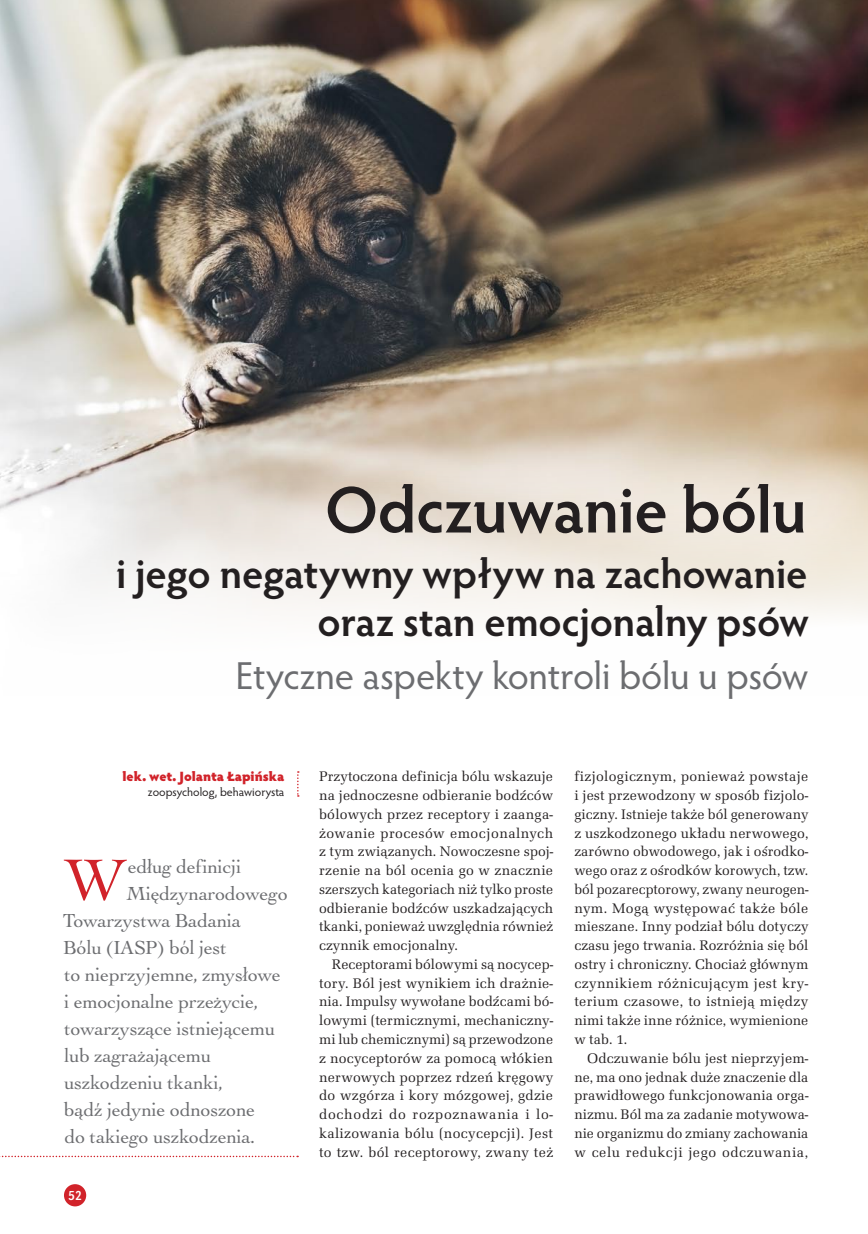
<style>
.page{position:relative;width:868px;height:1234px;background:#fff}
.page>*{position:absolute;margin:0;border:0;box-sizing:border-box;transform-origin:0 0}
.t1{font:600 66px "Hypatia Sans Pro";color:#231f20}
.t2{font:60.15px "Cochin URWDCE Rom";color:#d1232a}
.t3{font:600 42px/48px "Hypatia Sans Pro";letter-spacing:-.015em;color:#231f20;text-align:right}
.t4{font:39px "Hypatia Sans Pro";letter-spacing:-.01em;color:#6c6d70}
.t5{font:19.5px "Cochin URWDCE Rom";color:#6c6d70}
.t6{font:14.25px/18.8px "URW Latino TCE";letter-spacing:.005em;color:#231f20;text-align:justify}
.t7{font:900 13.5px "Hypatia Sans Pro";letter-spacing:-.005em;color:#d1232a}
.t8{font:13.5px "URW Grotesk TCE Reg Ext Nar";color:#fff}
.t9{font:12px "Hypatia Sans Pro";color:#231f20}
</style>
<div class="page">
<div style="left:64px;top:1183px;width:22px;height:23px;background:#d1232a;border-radius:50%"></div>
<img style="left:0;top:0;width:867px;height:616px">
<svg style="left:2px;top:1155px;width:296px;height:1px"></svg>
<svg style="left:297px;top:771px;width:2px;height:25px"></svg>
<h1 class="t1" style="left:325px;top:464px;width:483px">Odczuwanie bólu</h1>
<h3 class="t3" style="left:116px;top:547px;width:694px">i jego negatywny wpływ na zachowanie oraz stan emocjonalny psów</h3>
<h3 class="t4" style="left:235px;top:649px;width:574px">Etyczne aspekty kontroli bólu u psów</h3>
<p class="t7" style="left:122px;top:766px;width:163px">lek. wet. Jolanta Łapińska</p>
<p class="t9" style="left:148px;top:783px;width:138px">zoopsycholog, behawiorysta</p>
<h2 class="t2" style="left:63px;top:839px;width:65px">W</h2>
<h3 class="t5" style="left:128px;top:853px;width:115px">edług definicji</h3>
<h3 class="t5" style="left:126px;top:880px;width:163px">Międzynarodowego</h3>
<h3 class="t5" style="left:63px;top:907px;width:179px">Towarzystwa Badania</h3>
<h3 class="t5" style="left:63px;top:934px;width:165px">Bólu (IASP) ból jest</h3>
<h3 class="t5" style="left:64px;top:961px;width:217px">to nieprzyjemne, zmysłowe</h3>
<h3 class="t5" style="left:64px;top:988px;width:195px">i emocjonalne przeżycie,</h3>
<h3 class="t5" style="left:64px;top:1015px;width:212px">towarzyszące istniejącemu</h3>
<h3 class="t5" style="left:64px;top:1042px;width:148px">lub zagrażającemu</h3>
<h3 class="t5" style="left:64px;top:1069px;width:160px">uszkodzeniu tkanki,</h3>
<h3 class="t5" style="left:64px;top:1096px;width:192px">bądź jedynie odnoszone</h3>
<h3 class="t5" style="left:64px;top:1123px;width:192px">do takiego uszkodzenia.</h3>
<p class="t8" style="left:68px;top:1187px;width:15px">52</p>
<p class="t6" style="left:319px;top:767px;width:236px">Przytoczona definicja bólu wskazuje na jednoczesne odbieranie bodźców bólowych przez receptory i zaanga&shy;żowanie procesów emocjonalnych z tym związanych. Nowoczesne spoj&shy;rzenie na ból ocenia go w znacznie szerszych kategoriach niż tylko proste odbieranie bodźców uszkadzających tkanki, ponieważ uwzględnia również czynnik emocjonalny.</p>
<p class="t6" style="left:319px;top:954px;width:236px;text-indent:13px">Receptorami bólowymi są nocycep&shy;tory. Ból jest wynikiem ich drażnie&shy;nia. Impulsy wywołane bodźcami bó&shy;lowymi (termicznymi, mechaniczny&shy;mi lub chemicznymi) są przewodzone z nocyceptorów za pomocą włókien nerwowych poprzez rdzeń kręgowy do wzgórza i kory mózgowej, gdzie dochodzi do rozpoznawania i lo&shy;kalizowania bólu (nocycepcji). Jest to tzw. ból receptorowy, zwany też</p>
<p class="t6" style="left:574px;top:767px;width:236px">fizjologicznym, ponieważ powstaje i jest przewodzony w sposób fizjolo&shy;giczny. Istnieje także ból generowany z uszkodzonego układu nerwowego, zarówno obwodowego, jak i ośrodko&shy;wego oraz z ośrodków korowych, tzw. ból pozarecptorowy, zwany neurogen&shy;nym. Mogą występować także bóle mieszane. Inny podział bólu dotyczy czasu jego trwania. Rozróżnia się ból ostry i chroniczny. Chociaż głównym czynnikiem różnicującym jest kry&shy;terium czasowe, to istnieją między nimi także inne różnice, wymienione w tab. 1.</p>
<p class="t6" style="left:574px;top:1048px;width:235px;text-indent:13px">Odczuwanie bólu jest nieprzyjem&shy;ne, ma ono jednak duże znaczenie dla prawidłowego funkcjonowania orga&shy;nizmu. Ból ma za zadanie motywowa&shy;nie organizmu do zmiany zachowania w celu redukcji jego odczuwania,</p>
</div>
